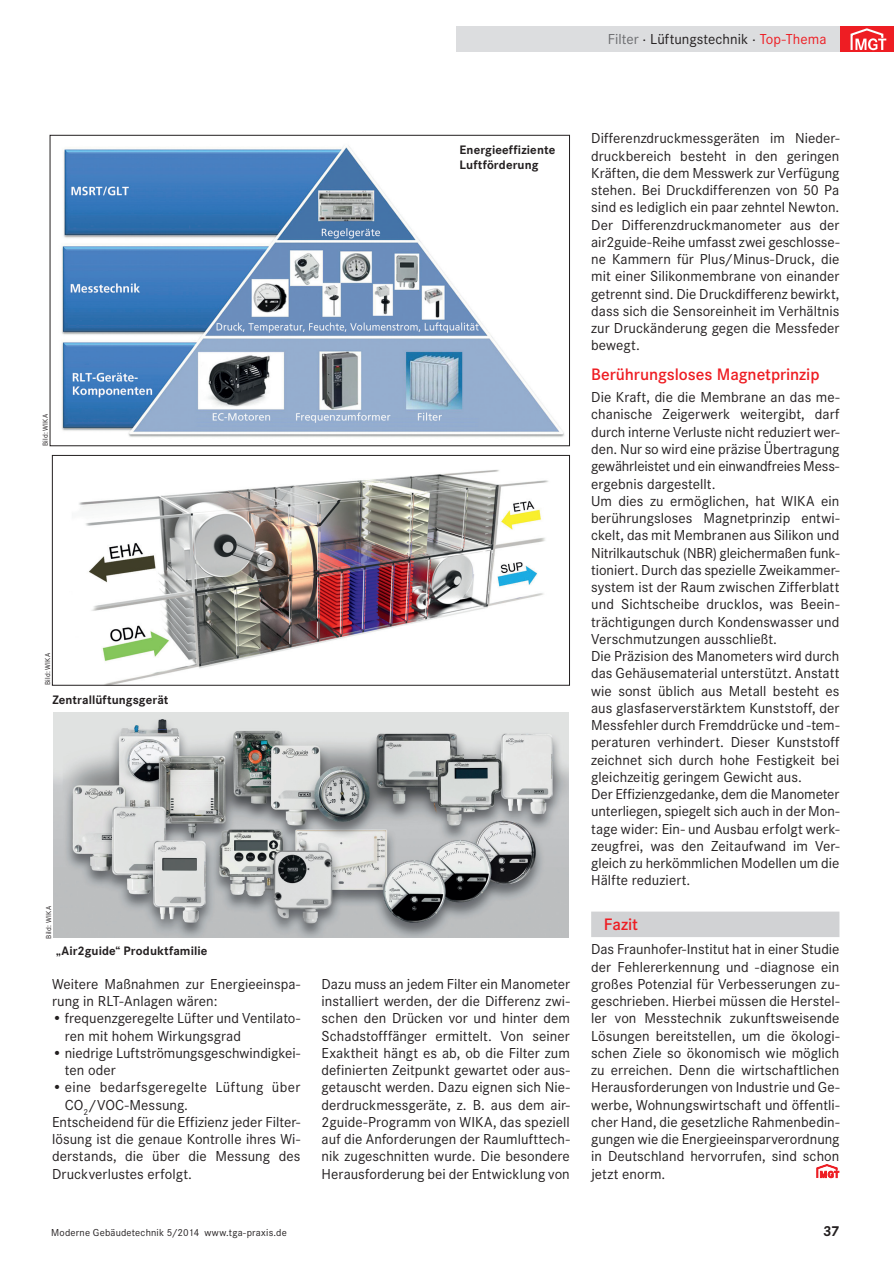
<style>
.page{position:relative;width:894px;height:1264px;background:#fff}
.page>*{position:absolute;margin:0;border:0;box-sizing:border-box;transform-origin:0 0}
.Ueberschrift_Ebene_1{font:600 17.25px "Corporate S";color:#ee1d23}
.Ueberschrift_Ebene_3{font:600 17.25px "Corporate S";letter-spacing:-.005em;color:#ee1d23}
.Absatz_1{font:15px/17.2px "Corporate S";letter-spacing:.005em;color:#231f20;text-align:justify}
.Rubrik-klein{font:15px "Corporate S";letter-spacing:.005em;color:#231f20}
.Pagina{font:700 15px "Corporate S";color:#231f20}
._6-BU{font:700 12.75px/14.2px "Corporate S";letter-spacing:.005em;color:#231f20}
.lebender_Kolumnentit{font:10.5px "Corporate S";letter-spacing:.02em;color:#231f20}
._7-Bildnachweis{font:7.5px "Corporate S";letter-spacing:.025em;color:#231f20}
.s1{color:#6c6d70}
.s2{color:#ee1d23}
</style>
<div class="page">
<div style="left:839px;top:26px;width:54px;height:26px;background:#ee1d23"></div>
<svg style="left:850px;top:28px;width:35px;height:23px"></svg>
<div style="left:456px;top:26px;width:383px;height:26px;background:#dcdddf"></div>
<div style="left:591px;top:911px;width:248px;height:26px;background:#d1d2d4"></div>
<svg style="left:816px;top:1164px;width:23px;height:14px"></svg>
<img style="left:61px;top:146px;width:504px;height:291px">
<div style="left:50px;top:135px;width:519px;height:311px;border:1px solid #231f20"></div>
<img style="left:79px;top:470px;width:470px;height:213px">
<div style="left:52px;top:455px;width:517px;height:230px;border:1px solid #231f20"></div>
<img style="left:54px;top:713px;width:514px;height:224px">
<p class="Rubrik-klein" style="left:607px;top:29px;width:220px"><span class="s1">Filter</span> · Lüftungstechnik · <span class="s2">Top-Thema</span></p>
<p class="_7-Bildnachweis" style="left:40px;top:446px;width:34px;rotate:-90deg">Bild: WIKA</p>
<p class="_7-Bildnachweis" style="left:43px;top:685px;width:34px;rotate:-90deg">Bild: WIKA</p>
<p class="_6-BU" style="left:52px;top:692px;width:118px">Zentrallüftungsgerät</p>
<p class="_7-Bildnachweis" style="left:44px;top:938px;width:34px;rotate:-90deg">Bild: WIKA</p>
<p class="_6-BU" style="left:56px;top:943px;width:152px">„Air2guide“ Produktfamilie</p>
<p class="Absatz_1" style="left:52px;top:974px;width:250px">Weitere Maßnahmen zur Energieeinspa&shy;rung in RLT-Anlagen wären:</p>
<p class="Absatz_1" style="left:65px;top:1009px;width:237px;text-indent:-13px">• frequenzgeregelte Lüfter und Ventilato&shy;ren mit hohem Wirkungsgrad</p>
<p class="Absatz_1" style="left:65px;top:1043px;width:237px;text-indent:-13px">• niedrige Luftströmungsgeschwindigkei&shy;ten oder</p>
<p class="Absatz_1" style="left:65px;top:1078px;width:237px;text-indent:-13px">• eine bedarfsgeregelte Lüftung über<br>CO<sub>2</sub>/VOC-Messung.</p>
<p class="Absatz_1" style="left:52px;top:1112px;width:250px">Entscheidend für die Effizienz jeder Filter&shy;lösung ist die genaue Kontrolle ihres Wi&shy;derstands, die über die Messung des Druckverlustes erfolgt.</p>
<p class="_6-BU" style="left:459px;top:143px;width:97px">Energieeffiziente<br>Luftförderung</p>
<p class="Absatz_1" style="left:321px;top:974px;width:250px">Dazu muss an jedem Filter ein Manometer installiert werden, der die Differenz zwi&shy;schen den Drücken vor und hinter dem Schadstofffänger ermittelt. Von seiner Exaktheit hängt es ab, ob die Filter zum definierten Zeitpunkt gewartet oder aus&shy;getauscht werden. Dazu eignen sich Nie&shy;derdruckmessgeräte, z. B. aus dem air-2guide-Programm von WIKA, das speziell auf die Anforderungen der Raumlufttech&shy;nik zugeschnitten wurde. Die besondere Herausforderung bei der Entwicklung von</p>
<p class="Absatz_1" style="left:591px;top:129px;width:250px">Differenzdruckmessgeräten im Nieder&shy;druckbereich besteht in den geringen Kräften, die dem Messwerk zur Verfügung stehen. Bei Druckdifferenzen von 50 Pa sind es lediglich ein paar zehntel Newton.</p>
<p class="Absatz_1" style="left:591px;top:215px;width:250px">Der Differenzdruckmanometer aus der air2guide-Reihe umfasst zwei geschlosse&shy;ne Kammern für Plus/Minus-Druck, die mit einer Silikonmembrane von einander getrennt sind. Die Druckdifferenz bewirkt, dass sich die Sensoreinheit im Verhältnis zur Druckänderung gegen die Messfeder bewegt.</p>
<p class="Ueberschrift_Ebene_1" style="left:591px;top:363px;width:230px">Berührungsloses Magnetprinzip</p>
<p class="Absatz_1" style="left:591px;top:388px;width:250px">Die Kraft, die die Membrane an das me&shy;chanische Zeigerwerk weitergibt, darf durch interne Verluste nicht reduziert wer&shy;den. Nur so wird eine präzise Übertragung gewährleistet und ein einwandfreies Mess&shy;ergebnis dargestellt.</p>
<p class="Absatz_1" style="left:591px;top:491px;width:250px">Um dies zu ermöglichen, hat WIKA ein berührungsloses Magnetprinzip entwi&shy;ckelt, das mit Membranen aus Silikon und Nitrilkautschuk (NBR) gleichermaßen funk&shy;tioniert. Durch das spezielle Zweikammer&shy;system ist der Raum zwischen Zifferblatt und Sichtscheibe drucklos, was Beein&shy;trächtigungen durch Kondenswasser und Verschmutzungen ausschließt.</p>
<p class="Absatz_1" style="left:591px;top:647px;width:250px">Die Präzision des Manometers wird durch das Gehäusematerial unterstützt. Anstatt wie sonst üblich aus Metall besteht es aus glasfaserverstärktem Kunststoff, der Messfehler durch Fremddrücke und -tem&shy;peraturen verhindert. Dieser Kunststoff zeichnet sich durch hohe Festigkeit bei gleichzeitig geringem Gewicht aus.</p>
<p class="Absatz_1" style="left:591px;top:785px;width:250px">Der Effizienzgedanke, dem die Manometer unterliegen, spiegelt sich auch in der Mon&shy;tage wider: Ein- und Ausbau erfolgt werk&shy;zeugfrei, was den Zeitaufwand im Ver&shy;gleich zu herkömmlichen Modellen um die Hälfte reduziert.</p>
<p class="Ueberschrift_Ebene_3" style="left:603px;top:912px;width:35px">Fazit</p>
<p class="Absatz_1" style="left:591px;top:940px;width:250px">Das Fraunhofer-Institut hat in einer Studie der Fehlererkennung und -diagnose ein großes Potenzial für Verbesserungen zu&shy;geschrieben. Hierbei müssen die Herstel&shy;ler von Messtechnik zukunftsweisende Lösungen bereitstellen, um die ökologi&shy;schen Ziele so ökonomisch wie möglich zu erreichen. Denn die wirtschaftlichen Herausforderungen von Industrie und Ge&shy;werbe, Wohnungswirtschaft und öffentli&shy;cher Hand, die gesetzliche Rahmenbedin&shy;gungen wie die Energieeinsparverordnung in Deutschland hervorrufen, sind schon jetzt enorm.</p>
<p class="lebender_Kolumnentit" style="left:51px;top:1225px;width:237px">Moderne Gebäudetechnik 5/2014 www.tga-praxis.de</p>
<p class="Pagina" style="left:822px;top:1220px;width:18px">37</p>
</div>
